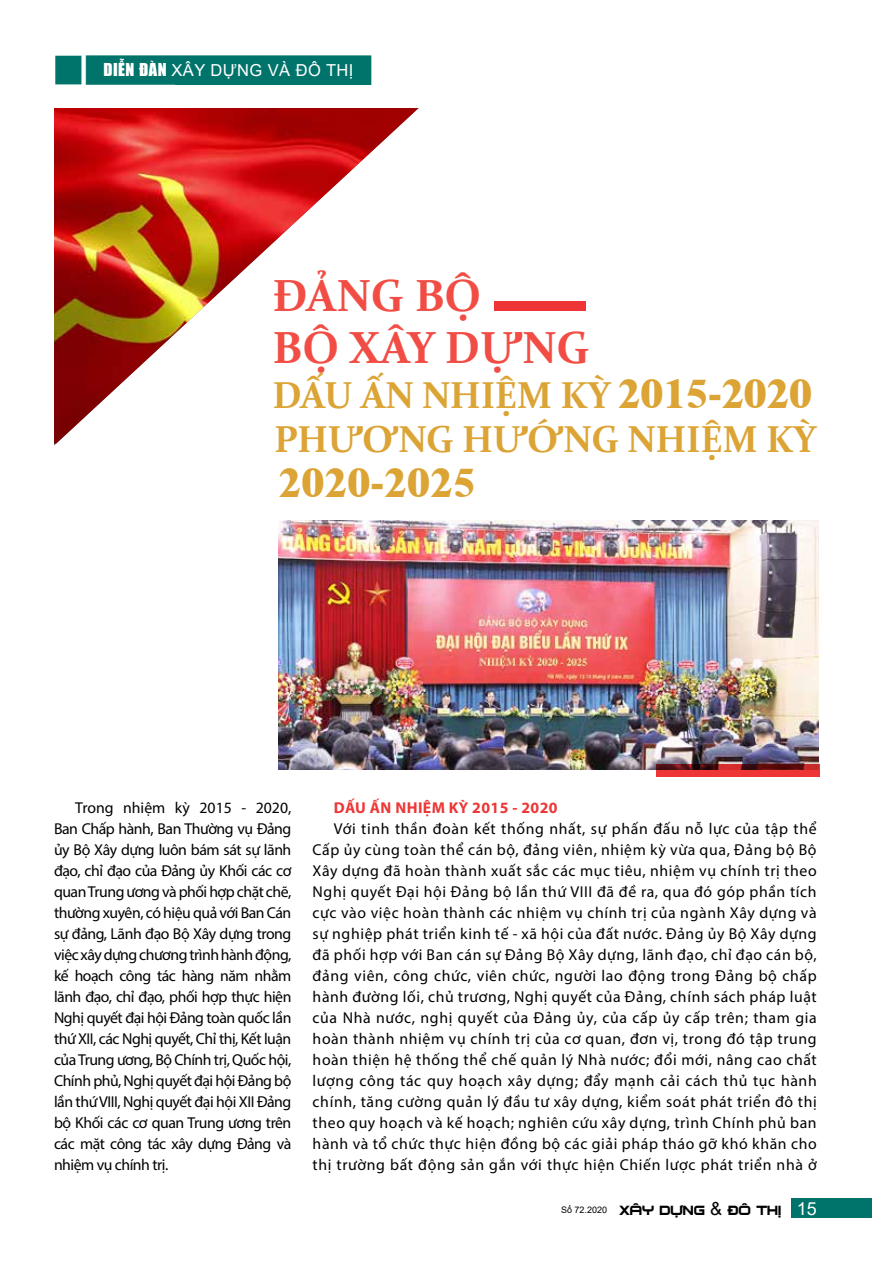
<style>
.page{position:relative;width:872px;height:1263px;background:#fff}
.page>*{position:absolute;margin:0;border:0;box-sizing:border-box;transform-origin:0 0}
.t1{font:700 45px/52.5px "Constantia";color:#f14d44}
.t2{font:800 42px "Dutch 801 BT";color:#dba435}
.t3{font:700 37.5px "Constantia";letter-spacing:-.01em;color:#dba435}
.t4{font:18px "UTM Bitsumishi Pro";color:#000}
.t5{font:16.5px "Arial";letter-spacing:.025em;color:#fff}
.t6{font:15.75px/21px "Myriad Pro";color:#000101;text-align:justify}
.t7{font:700 15.75px "Myriad Pro";letter-spacing:.025em;color:#ee3636}
.s1{font-family:"UTM Impact"}
.s2{font-family:"Dutch 801 BT";font-weight:800;font-size:42px}
.s3{font-family:"Arial";font-size:9px}
.s4{font-family:"Arial"}
.s5{font-family:"Arial";color:#fff}
</style>
<div class="page">
<img style="left:279px;top:521px;width:540px;height:249px">
<img style="left:54px;top:108px;width:364px;height:336px">
<div style="left:495px;top:301px;width:91px;height:9px;background:#ee3636"></div>
<svg style="left:657px;top:765px;width:163px;height:12px;background:#b82828"></svg>
<div style="left:86px;top:56px;width:285px;height:28px;background:#00746b"></div>
<div style="left:55px;top:56px;width:26px;height:28px;background:#00746b"></div>
<div style="left:792px;top:1198px;width:80px;height:20px;background:#00746b"></div>
<p class="t5" style="left:103px;top:59px;width:251px"><span class="s1">DIỄN ĐÀN</span> XÂY DỰNG VÀ ĐÔ THỊ</p>
<h1 class="t1" style="left:273px;top:267px;width:319px">ĐẢNG BỘ<br>BỘ XÂY DỰNG</h1>
<h3 class="t3" style="left:273px;top:370px;width:541px">DẤU ẤN NHIỆM KỲ <span class="s2">2015-2020</span></h3>
<h3 class="t3" style="left:274px;top:413px;width:543px">PHƯƠNG HƯỚNG NHIỆM KỲ</h3>
<h2 class="t2" style="left:279px;top:456px;width:199px">2020-2025</h2>
<p class="t6" style="left:54px;top:797px;width:239px;text-indent:21px">Trong nhiệm kỳ 2015 - 2020, Ban Chấp hành, Ban Thường vụ Đảng ủy Bộ Xây dựng luôn bám sát sự lãnh đạo, chỉ đạo của Đảng ủy Khối các cơ quan Trung ương và phối hợp chặt chẽ, thường xuyên, có hiệu quả với Ban Cán sự đảng, Lãnh đạo Bộ Xây dựng trong việc xây dựng chương trình hành động, kế hoạch công tác hàng năm nhằm lãnh đạo, chỉ đạo, phối hợp thực hiện Nghị quyết đại hội Đảng toàn quốc lần thứ XII, các Nghị quyết, Chỉ thị, Kết luận của Trung ương, Bộ Chính trị, Quốc hội, Chính phủ, Nghị quyết đại hội Đảng bộ lần thứ VIII, Nghị quyết đại hội XII Đảng bộ Khối các cơ quan Trung ương trên các mặt công tác xây dựng Đảng và nhiệm vụ chính trị.</p>
<p class="t7" style="left:334px;top:798px;width:225px">DẤU ẤN NHIỆM KỲ 2015 - 2020</p>
<p class="t6" style="left:313px;top:818px;width:505px;text-indent:21px">Với tinh thần đoàn kết thống nhất, sự phấn đấu nỗ lực của tập thể Cấp ủy cùng toàn thể cán bộ, đảng viên, nhiệm kỳ vừa qua, Đảng bộ Bộ Xây dựng đã hoàn thành xuất sắc các mục tiêu, nhiệm vụ chính trị theo Nghị quyết Đại hội Đảng bộ lần thứ VIII đã đề ra, qua đó góp phần tích cực vào việc hoàn thành các nhiệm vụ chính trị của ngành Xây dựng và sự nghiệp phát triển kinh tế - xã hội của đất nước. Đảng ủy Bộ Xây dựng đã phối hợp với Ban cán sự Đảng Bộ Xây dựng, lãnh đạo, chỉ đạo cán bộ, đảng viên, công chức, viên chức, người lao động trong Đảng bộ chấp hành đường lối, chủ trương, Nghị quyết của Đảng, chính sách pháp luật của Nhà nước, nghị quyết của Đảng ủy, của cấp ủy cấp trên; tham gia hoàn thành nhiệm vụ chính trị của cơ quan, đơn vị, trong đó tập trung hoàn thiện hệ thống thể chế quản lý Nhà nước; đổi mới, nâng cao chất lượng công tác quy hoạch xây dựng; đẩy mạnh cải cách thủ tục hành chính, tăng cường quản lý đầu tư xây dựng, kiểm soát phát triển đô thị theo quy hoạch và kế hoạch; nghiên cứu xây dựng, trình Chính phủ ban hành và tổ chức thực hiện đồng bộ các giải pháp tháo gỡ khó khăn cho thị trường bất động sản gắn với thực hiện Chiến lược phát triển nhà ở</p>
<p class="t4" style="left:561px;top:1199px;width:257px"><span class="s3">Số 72.2020</span> XÂY DỰNG <span class="s4">&amp;</span> ĐÔ THỊ <span class="s5">15</span></p>
</div>
